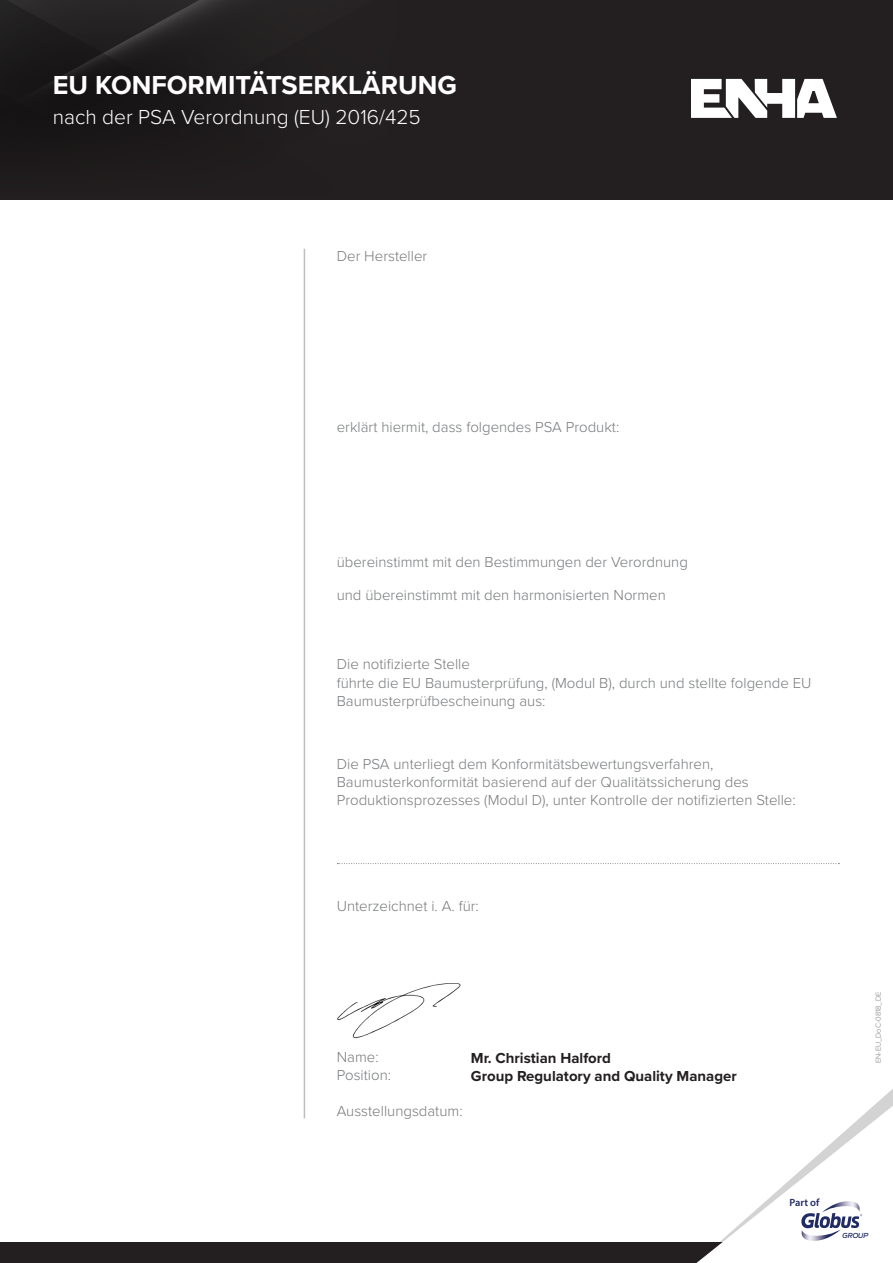
<style>
.page{position:relative;width:893px;height:1263px;background:#fff}
.page>*{position:absolute;margin:0;border:0;box-sizing:border-box;transform-origin:0 0}
.t1{font:700 27px "Proxima Nova";color:#fff}
.t2{font:300 21px "Proxima Nova";color:#fff}
.Body_Content{font:300 15px/18px "Proxima Nova";color:#76787b}
.Body_Content_-_Varia{font:700 15px "Proxima Nova";color:#231f20}
.t3{font:600 10.5px "Myriad Pro";color:#222a64}
.t4{font:300 7.5px "Proxima Nova";color:#76787b}
.t5{font:italic 500 6.9px "Antenna";letter-spacing:-.005em;color:#212b64}
</style>
<div class="page">
<div style="left:0;top:0;width:893px;height:200px;background:#231f20"></div>
<img style="left:0;top:0;width:238px;height:142px">
<svg style="left:691px;top:79px;width:146px;height:39px"></svg>
<hr style="left:304px;top:249px;width:1px;height:869px;background:#bcbdc0">
<div style="left:0;top:1243px;width:893px;height:20px;background:#231f20"></div>
<svg style="left:418px;top:1089px;width:475px;height:174px"></svg>
<svg style="left:798px;top:1201px;width:65px;height:40px"></svg>
<svg style="left:337px;top:863px;width:502px;height:1px"></svg>
<img style="left:337px;top:983px;width:124px;height:56px">
<h1 class="t1" style="left:53px;top:65px;width:406px">EU KONFORMITÄTSERKLÄRUNG</h1>
<h2 class="t2" style="left:53px;top:101px;width:370px">nach der PSA Verordnung (EU) 2016/425</h2>
<p class="Body_Content" style="left:337px;top:246px;width:92px">Der Hersteller</p>
<p class="Body_Content" style="left:337px;top:417px;width:284px">erklärt hiermit, dass folgendes PSA Produkt:</p>
<p class="Body_Content" style="left:337px;top:552px;width:353px">übereinstimmt mit den Bestimmungen der Verordnung</p>
<p class="Body_Content" style="left:337px;top:585px;width:330px">und übereinstimmt mit den harmonisierten Normen</p>
<p class="Body_Content" style="left:337px;top:654px;width:135px">Die notifizierte Stelle</p>
<p class="Body_Content" style="left:337px;top:673px;width:476px">führte die EU Baumusterprüfung, (Modul B), durch und stellte folgende EU<br>Baumusterprüfbescheinung aus:</p>
<p class="Body_Content" style="left:337px;top:754px;width:460px">Die PSA unterliegt dem Konformitätsbewertungsverfahren,<br>Baumusterkonformität basierend auf der Qualitätssicherung des<br>Produktionsprozesses (Modul D), unter Kontrolle der notifizierten Stelle:</p>
<p class="Body_Content" style="left:337px;top:896px;width:144px">Unterzeichnet i. A. für:</p>
<p class="Body_Content" style="left:337px;top:1047px;width:43px">Name:</p>
<p class="Body_Content" style="left:337px;top:1065px;width:56px">Position:</p>
<p class="Body_Content" style="left:337px;top:1101px;width:127px">Ausstellungsdatum:</p>
<p class="Body_Content_-_Varia" style="left:471px;top:1047px;width:142px">Mr. Christian Halford</p>
<p class="Body_Content_-_Varia" style="left:471px;top:1065px;width:267px">Group Regulatory and Quality Manager</p>
<p class="t4" style="left:873px;top:1063px;width:73px;rotate:-90deg">EN-EU_DoC-0818_DE</p>
<p class="t3" style="left:789px;top:1196px;width:32px">Part of</p>
<p class="t5" style="left:842px;top:1231px;width:28px">GROUP</p>
</div>
